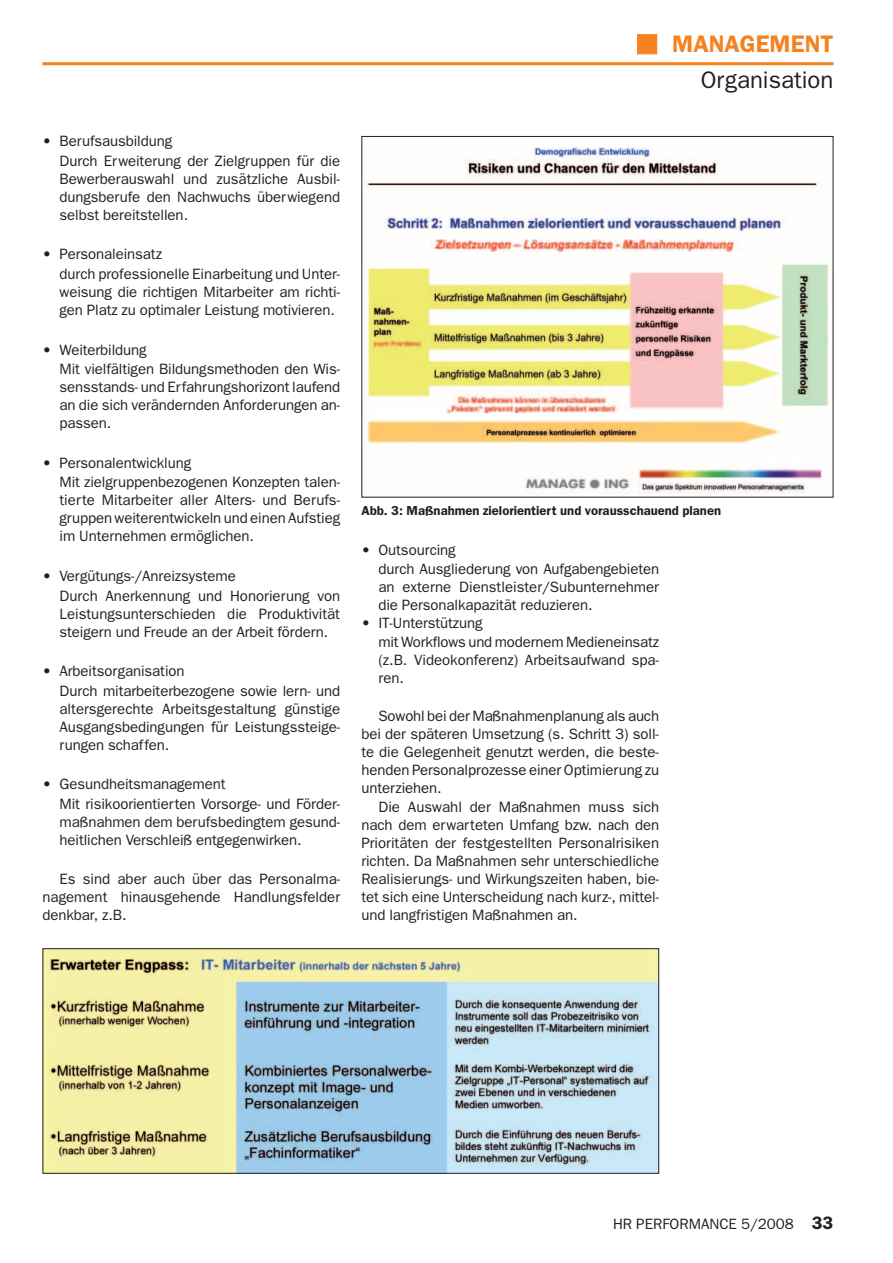
<style>
.page{position:relative;width:893px;height:1263px;background:#fff}
.page>*{position:absolute;margin:0;border:0;box-sizing:border-box;transform-origin:0 0}
.t1{font:24px "Franklin Gothic";color:#231f20}
.t2{font:600 24px "Franklin Gothic";color:#f58220}
.t3{font:15px/18px "Franklin Gothic";letter-spacing:-.005em;color:#231f20}
.t4{font:600 13.05px "Franklin Gothic";color:#231f20}
.s1{font-weight:600;font-size:18px}
</style>
<div class="page">
<hr style="left:43px;top:62px;width:790px;height:3px;background:#f58220">
<img style="left:366px;top:147px;width:463px;height:347px">
<img style="left:45px;top:950px;width:612px;height:222px">
<div style="left:43px;top:948px;width:616px;height:226px;border:1px solid #231f20"></div>
<p class="t3" style="left:60px;top:133px;width:282px;line-height:19.6px;text-indent:-17px">• Berufsausbildung<br>Durch Erweiterung der Zielgruppen für die</p>
<p class="t3" style="left:60px;top:171px;width:282px;text-align:justify">Bewerberauswahl und zusätzliche Ausbil&shy;dungsberufe den Nachwuchs überwiegend selbst bereitstellen.</p>
<p class="t3" style="left:60px;top:246px;width:282px;line-height:19.6px;text-indent:-17px">• Personaleinsatz<br>durch professionelle Einarbeitung und Unter-</p>
<p class="t3" style="left:60px;top:284px;width:282px">weisung die richtigen Mitarbeiter am richti&shy;gen Platz zu optimaler Leistung motivieren.</p>
<p class="t3" style="left:60px;top:341px;width:282px;line-height:19.6px;text-indent:-17px">• Weiterbildung<br>Mit vielfältigen Bildungsmethoden den Wis-</p>
<p class="t3" style="left:60px;top:379px;width:282px;text-align:justify">sensstands- und Erfahrungshorizont laufend an die sich verändernden Anforderungen an&shy;passen.</p>
<p class="t3" style="left:60px;top:454px;width:282px;line-height:19.6px;text-indent:-17px">• Personalentwicklung<br>Mit zielgruppenbezogenen Konzepten talen-</p>
<p class="t3" style="left:60px;top:493px;width:282px;text-align:justify">tierte Mitarbeiter aller Alters- und Berufs&shy;gruppen weiterentwickeln und einen Aufstieg im Unternehmen ermöglichen.</p>
<p class="t3" style="left:60px;top:567px;width:282px;line-height:19.6px;text-indent:-17px">• Vergütungs-/Anreizsysteme<br>Durch Anerkennung und Honorierung von</p>
<p class="t3" style="left:60px;top:606px;width:282px">Leistungsunterschieden die Produktivität steigern und Freude an der Arbeit fördern.</p>
<p class="t3" style="left:60px;top:662px;width:282px;line-height:19.6px;text-indent:-17px">• Arbeitsorganisation<br>Durch mitarbeiterbezogene sowie lern- und</p>
<p class="t3" style="left:60px;top:701px;width:282px;text-align:justify">altersgerechte Arbeitsgestaltung günstige Ausgangsbedingungen für Leistungssteige&shy;rungen schaffen.</p>
<p class="t3" style="left:60px;top:775px;width:282px;line-height:19.6px;text-indent:-17px">• Gesundheitsmanagement<br>Mit risikoorientierten Vorsorge- und Förder-</p>
<p class="t3" style="left:60px;top:814px;width:282px">maßnahmen dem berufsbedingtem gesund&shy;heitlichen Verschleiß entgegenwirken.</p>
<p class="t3" style="left:43px;top:871px;width:299px;text-align:justify;text-indent:17px">Es sind aber auch über das Personalma&shy;nagement hinausgehende Handlungsfelder denkbar, z.B.</p>
<h1 class="t2" style="left:672px;top:36px;width:163px">MANAGEMENT</h1>
<h1 class="t1" style="left:701px;top:72px;width:134px">Organisation</h1>
<p class="t4" style="left:361px;top:506px;width:361px">Abb. 3: Maßnahmen zielorientiert und vorausschauend planen</p>
<p class="t3" style="left:378px;top:542px;width:282px;text-indent:-17px">• Outsourcing<br>durch Ausgliederung von Aufgabengebieten an externe Dienstleister/Subunternehmer die Personalkapazität reduzieren.</p>
<p class="t3" style="left:378px;top:615px;width:282px;text-indent:-17px">• IT-Unterstützung<br>mit Workflows und modernem Medieneinsatz (z.B. Videokonferenz) Arbeitsaufwand spa&shy;ren.</p>
<p class="t3" style="left:361px;top:708px;width:299px;text-align:justify;text-indent:17px">Sowohl bei der Maßnahmenplanung als auch bei der späteren Umsetzung (s. Schritt 3) soll&shy;te die Gelegenheit genutzt werden, die beste&shy;henden Personalprozesse einer Optimierung zu unterziehen.</p>
<p class="t3" style="left:361px;top:799px;width:299px;text-align:justify;text-indent:17px">Die Auswahl der Maßnahmen muss sich nach dem erwarteten Umfang bzw. nach den Prioritäten der festgestellten Personalrisiken richten. Da Maßnahmen sehr unterschiedliche Realisierungs- und Wirkungszeiten haben, bie&shy;tet sich eine Unterscheidung nach kurz-, mittel&shy;und langfristigen Maßnahmen an.</p>
<p class="t3" style="left:613px;top:1216px;width:222px">HR PERFORMANCE 5/2008 <span class="s1">33</span></p>
</div>
